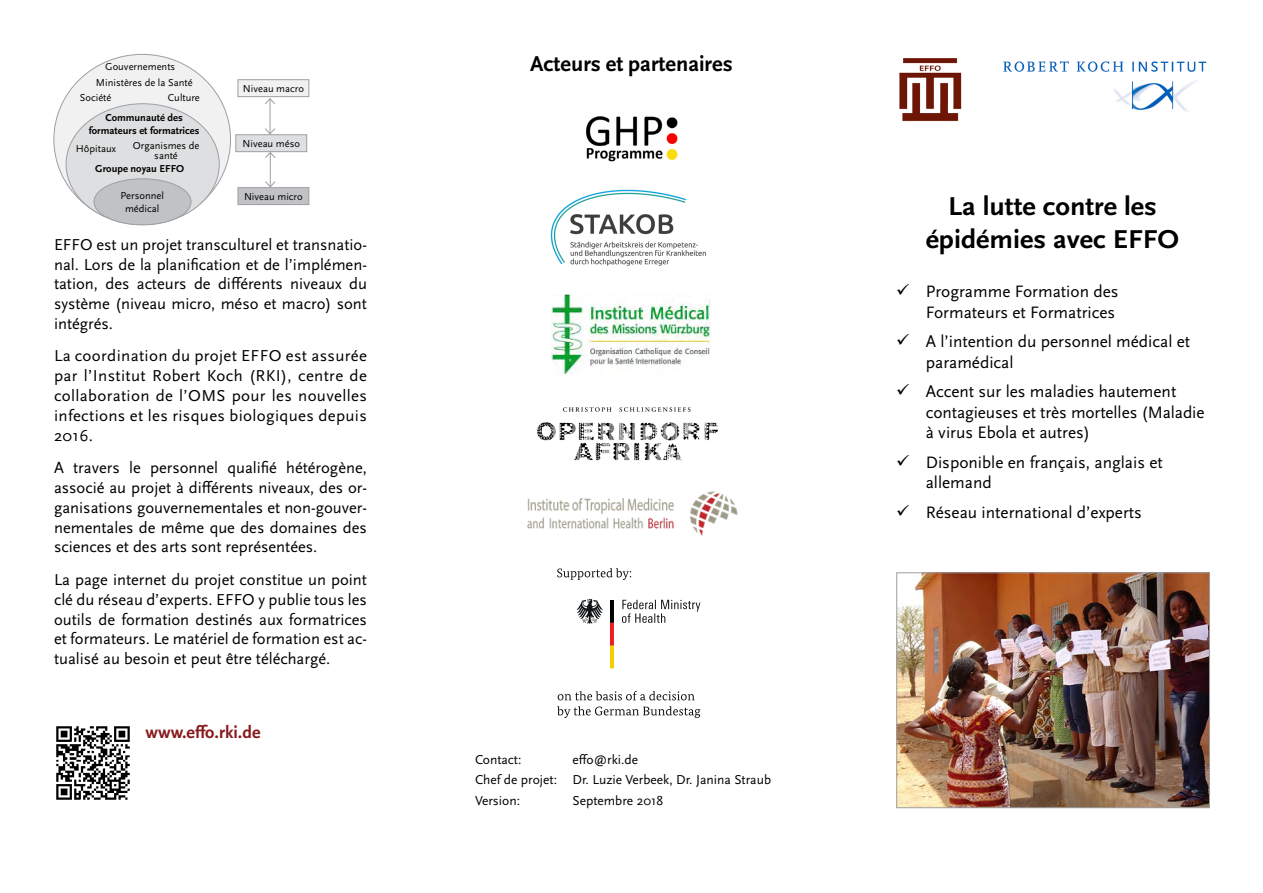
<style>
.page{position:relative;width:1263px;height:893px;background:#fff}
.page>*{position:absolute;margin:0;border:0;box-sizing:border-box;transform-origin:0 0}
.t1{font:700 27px "Scala Sans Pro";color:#000;scale:1.05 1}
.t2{font:700 22.5px "Scala Sans Pro";color:#000}
.t3{font:700 18px "Scala Sans Pro";color:#88191c}
.t4{font:17.25px/20.7px "Scala Sans Pro";color:#000}
.t5{font:16.5px/19.8px "Scala Sans Pro";color:#000;text-align:justify}
.t6{font:13.5px "Scala Sans Pro";color:#000}
.t7{font:10.5px/12.6px "Scala Sans Pro";color:#000;text-align:center}
.t8{font:700 10.5px "Scala Sans Pro";color:#000}
</style>
<div class="page">
<div style="left:54px;top:54px;width:177px;height:171px;background:#f1f1f2;border-radius:50%"></div>
<div style="left:66px;top:104px;width:153px;height:121px;background:#dedfe0;border-radius:50%"></div>
<div style="left:94px;top:179px;width:97px;height:46px;background:#c0c2c4;border-radius:50%"></div>
<div style="left:94px;top:178px;width:97px;height:47px;border:1px solid #9d9fa2;border-radius:50%"></div>
<img style="left:56px;top:726px;width:74px;height:74px">
<div style="left:238px;top:80px;width:71px;height:17px;background:#f1f1f2"></div>
<div style="left:238px;top:79px;width:71px;height:18px;border:1px solid #9d9fa2"></div>
<div style="left:236px;top:135px;width:71px;height:17px;background:#dedfe0"></div>
<div style="left:235px;top:134px;width:72px;height:18px;border:1px solid #9d9fa2"></div>
<div style="left:238px;top:188px;width:71px;height:17px;background:#c0c2c4"></div>
<div style="left:238px;top:187px;width:71px;height:18px;border:1px solid #9d9fa2"></div>
<hr style="left:270px;top:153px;width:1px;height:34px;background:#9d9fa2">
<svg style="left:264px;top:151px;width:12px;height:8px"></svg>
<svg style="left:264px;top:180px;width:12px;height:8px"></svg>
<img style="left:898px;top:574px;width:310px;height:232px">
<div style="left:896px;top:572px;width:314px;height:236px;border:1px solid #9d9fa2"></div>
<hr style="left:270px;top:99px;width:1px;height:35px;background:#9d9fa2">
<svg style="left:265px;top:98px;width:10px;height:7px"></svg>
<svg style="left:264px;top:128px;width:12px;height:7px"></svg>
<img style="left:1003px;top:61px;width:204px;height:51px">
<img style="left:899px;top:58px;width:63px;height:64px">
<img style="left:552px;top:294px;width:159px;height:80px">
<img style="left:537px;top:407px;width:182px;height:54px">
<img style="left:528px;top:491px;width:210px;height:45px">
<img style="left:550px;top:189px;width:156px;height:77px">
<svg style="left:557px;top:568px;width:74px;height:12px"></svg>
<svg style="left:622px;top:600px;width:78px;height:23px"></svg>
<svg style="left:558px;top:691px;width:137px;height:9px"></svg>
<svg style="left:557px;top:706px;width:143px;height:12px"></svg>
<svg style="left:576px;top:599px;width:27px;height:25px"></svg>
<svg style="left:610px;top:600px;width:4px;height:68px"></svg>
<img style="left:586px;top:116px;width:92px;height:46px">
<p class="t7" style="left:105px;top:60px;width:71px">Gouvernements</p>
<p class="t7" style="left:80px;top:91px;width:33px">Société</p>
<p class="t7" style="left:168px;top:91px;width:33px">Culture</p>
<p class="t7" style="left:96px;top:76px;width:98px">Ministères de la Santé</p>
<p class="t8" style="left:106px;top:112px;width:79px">Communauté des</p>
<p class="t8" style="left:89px;top:124px;width:112px">formateurs et formatrices</p>
<p class="t7" style="left:76px;top:142px;width:42px">Hôpitaux</p>
<p class="t7" style="left:133px;top:140px;width:68px;line-height:10.5px">Organismes de santé</p>
<p class="t8" style="left:95px;top:162px;width:90px">Groupe noyau EFFO</p>
<p class="t7" style="left:120px;top:190px;width:45px">Personnel médical</p>
<p class="t7" style="left:243px;top:82px;width:63px">Niveau macro</p>
<p class="t7" style="left:242px;top:137px;width:59px">Niveau méso</p>
<p class="t7" style="left:244px;top:190px;width:60px">Niveau micro</p>
<p class="t5" style="left:54px;top:234px;width:314px">EFFO est un projet transculturel et transnatio&shy;nal. Lors de la planification et de l’implémen&shy;tation, des acteurs de différents niveaux du système (niveau micro, méso et macro) sont intégrés.</p>
<p class="t5" style="left:54px;top:346px;width:314px">La coordination du projet EFFO est assurée par l’Institut Robert Koch (RKI), centre de collaboration de l’OMS pour les nouvelles infections et les risques biologiques depuis 2016.</p>
<p class="t5" style="left:54px;top:458px;width:314px">A travers le personnel qualifié hétérogène, associé au projet à différents niveaux, des or&shy;ganisations gouvernementales et non-gouver&shy;nementales de même que des domaines des sciences et des arts sont représentées.</p>
<p class="t5" style="left:54px;top:570px;width:314px">La page internet du projet constitue un point clé du réseau d’experts. EFFO y publie tous les outils de formation destinés aux formatrices et formateurs. Le matériel de formation est ac&shy;tualisé au besoin et peut être téléchargé.</p>
<p class="t3" style="left:146px;top:722px;width:116px">www.effo.rki.de</p>
<p class="t2" style="left:530px;top:50px;width:204px">Acteurs et partenaires</p>
<p class="t6" style="left:475px;top:751px;width:48px">Contact:</p>
<p class="t6" style="left:572px;top:751px;width:67px">effo@rki.de</p>
<p class="t6" style="left:475px;top:772px;width:298px">Chef de projet: Dr. Luzie Verbeek, Dr. Janina Straub</p>
<p class="t6" style="left:475px;top:792px;width:47px">Version:</p>
<p class="t6" style="left:572px;top:792px;width:92px">Septembre 2018</p>
<p class="t1" style="left:948px;top:191px;width:200px">La lutte contre les</p>
<p class="t1" style="left:926px;top:223px;width:243px">épidémies avec EFFO</p>
<p class="t4" style="left:896px;top:281px;width:224px;text-align:right">✓ Programme Formation des<br>Formateurs et Formatrices</p>
<p class="t4" style="left:926px;top:331px;width:266px;text-indent:-30px">✓ A l’intention du personnel médical et paramédical</p>
<p class="t4" style="left:926px;top:381px;width:280px;text-indent:-30px">✓ Accent sur les maladies hautement contagieuses et très mortelles (Maladie à virus Ebola et autres)</p>
<p class="t4" style="left:926px;top:452px;width:239px;text-indent:-30px">✓ Disponible en français, anglais et allemand</p>
<p class="t4" style="left:896px;top:502px;width:247px">✓ Réseau international d’experts</p>
</div>
